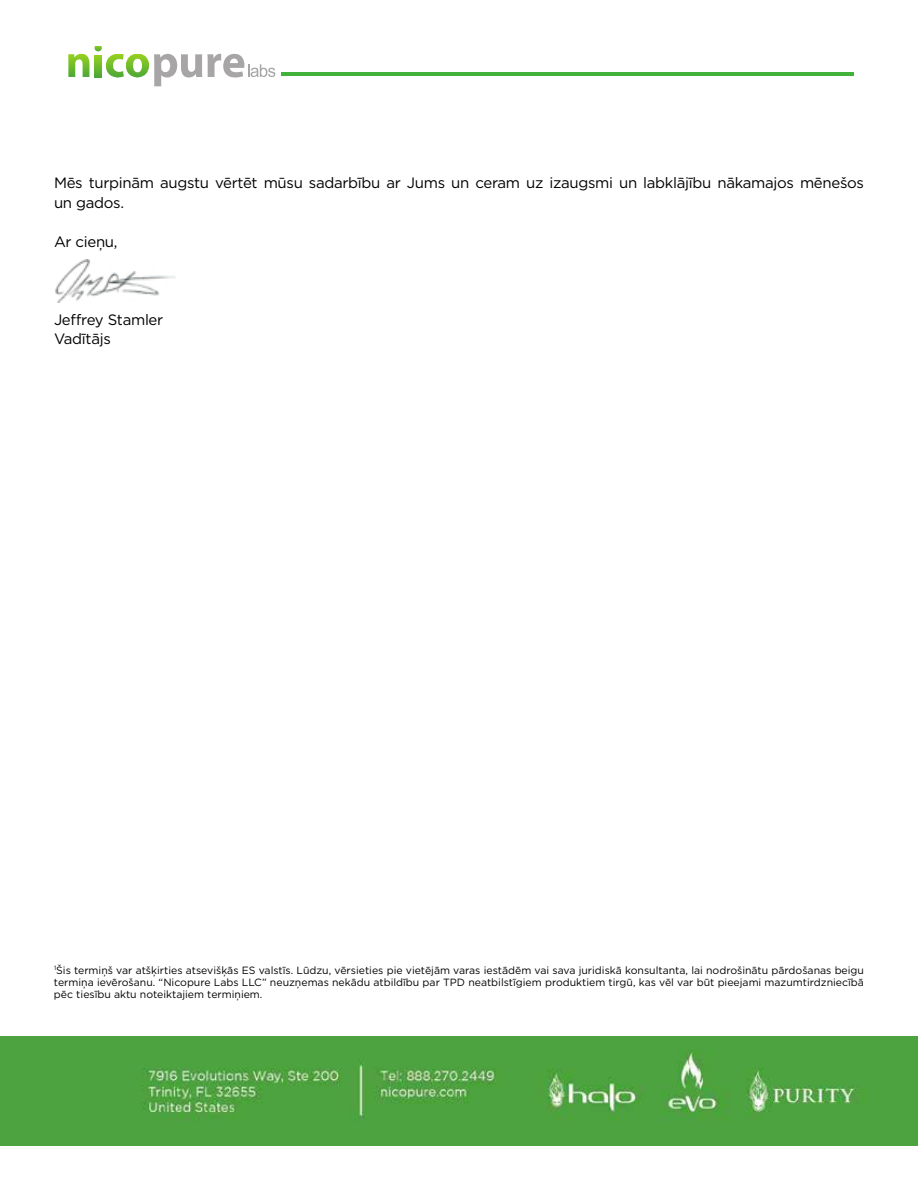
<style>
.page{position:relative;width:918px;height:1188px;background:#fff}
.page>*{position:absolute;margin:0;border:0;box-sizing:border-box;transform-origin:0 0}
.t1{font:15px/19.5px "Gotham";letter-spacing:-.02em;color:#000}
.t2{font:12.45px "Calibri";color:#000}
.t3{font:10.5px/12px "Gotham";color:#000;text-align:justify}
</style>
<div class="page">
<hr style="left:281px;top:73px;width:572px;height:3px;background:#41b33c">
<svg style="left:68px;top:54px;width:21px;height:23px"></svg>
<svg style="left:95px;top:46px;width:180px;height:40px"></svg>
<svg style="left:95px;top:54px;width:7px;height:23px"></svg>
<img style="left:0;top:1037px;width:918px;height:109px">
<img style="left:55px;top:259px;width:120px;height:44px">
<h1 class="t1" style="left:54px;top:173px;width:812px">Mēs turpinām augstu vērtēt mūsu sadarbību ar Jums un ceram uz izaugsmi un labklājību nākamajos mēnešos un gados.</h1>
<h1 class="t1" style="left:54px;top:231px;width:65px">Ar cieņu,</h1>
<h1 class="t1" style="left:54px;top:309px;width:111px">Jeffrey Stamler<br>Vadītājs</h1>
<p class="t3" style="left:54px;top:964px;width:812px"><sup>1</sup>Šis termiņš var atšķirties atsevišķās ES valstīs. Lūdzu, vērsieties pie vietējām varas iestādēm vai sava juridiskā konsultanta, lai nodrošinātu pārdošanas beigu termiņa ievērošanu. “Nicopure Labs LLC” neuzņemas nekādu atbildību par TPD neatbilstīgiem produktiem tirgū, kas vēl var būt pieejami mazumtirdzniecībā pēc tiesību aktu noteiktajiem termiņiem.</p>
<p class="t2" style="left:82px;top:976px;width:741px"><sup>1</sup> This deadline may be different in individual EU countries. Please verify with your local authorities or with your legal advisor to ensure compliance</p>
</div>
